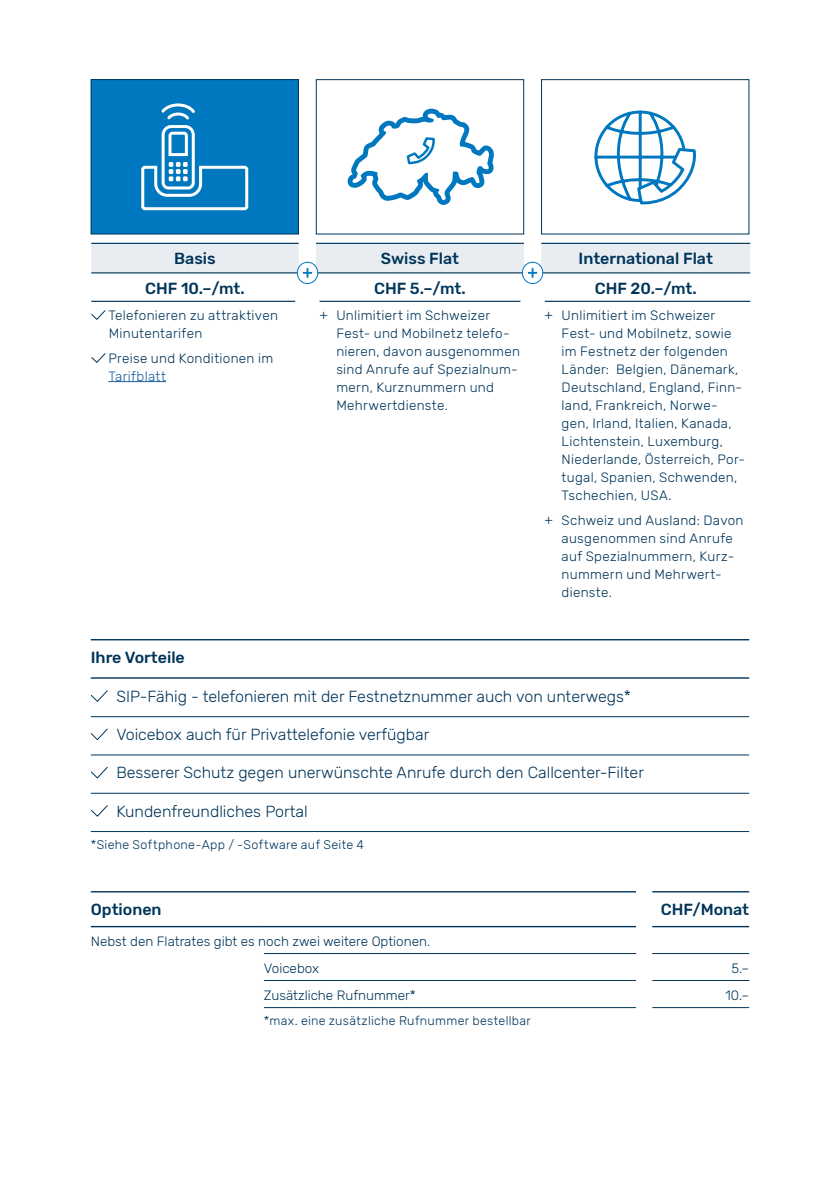
<style>
.page{position:relative;width:840px;height:1191px;background:#fff}
.page>*{position:absolute;margin:0;border:0;box-sizing:border-box;transform-origin:0 0}
.t1{font:300 16px "Rubik";color:#00355a}
.t2{font:500 16px "Rubik";color:#00355a}
.t3{font:300 13.6px/18px "Rubik";letter-spacing:.02em;color:#00355a}
.t4{font:300 13.6px/27px "Rubik";color:#00355a}
.t5{font:300 13.6px "Rubik";letter-spacing:.02em;color:#175d9e}
.t6{font:300 12.4px "Rubik";letter-spacing:.025em;color:#00355a}
</style>
<div class="page">
<hr style="left:91px;top:301px;width:204px;height:1px;background:#00355a">
<hr style="left:319px;top:301px;width:201px;height:1px;background:#00355a">
<hr style="left:544px;top:301px;width:205px;height:1px;background:#00355a">
<hr style="left:108px;top:381px;width:58px;height:1px;background:#175d9e">
<svg style="left:91px;top:310px;width:15px;height:10px"></svg>
<svg style="left:91px;top:353px;width:15px;height:10px"></svg>
<div style="left:91px;top:80px;width:207px;height:154px;background:#0078c0"></div>
<svg style="left:141px;top:103px;width:107px;height:107px"></svg>
<div style="left:91px;top:79px;width:207px;height:155px;border:1px solid #00355a"></div>
<svg style="left:347px;top:109px;width:146px;height:96px"></svg>
<div style="left:316px;top:79px;width:207px;height:155px;border:1px solid #00355a"></div>
<svg style="left:594px;top:111px;width:101px;height:93px"></svg>
<div style="left:541px;top:79px;width:207px;height:155px;border:1px solid #00355a"></div>
<hr style="left:91px;top:716px;width:657px;height:1px;background:#00355a">
<hr style="left:91px;top:754px;width:657px;height:1px;background:#00355a">
<hr style="left:91px;top:793px;width:657px;height:1px;background:#00355a">
<hr style="left:91px;top:831px;width:657px;height:1px;background:#00355a">
<hr style="left:91px;top:639px;width:657px;height:1px;background:#00355a">
<hr style="left:91px;top:677px;width:657px;height:1px;background:#00355a">
<svg style="left:90px;top:690px;width:18px;height:12px"></svg>
<svg style="left:90px;top:728px;width:18px;height:12px"></svg>
<svg style="left:91px;top:766px;width:17px;height:13px"></svg>
<svg style="left:90px;top:805px;width:18px;height:12px"></svg>
<div style="left:297px;top:262px;width:21px;height:22px;border:1px solid #0078c0;border-radius:50%"></div>
<hr style="left:651px;top:891px;width:97px;height:1px;background:#00355a">
<hr style="left:91px;top:891px;width:173px;height:1px;background:#00355a">
<hr style="left:264px;top:891px;width:371px;height:1px;background:#00355a">
<hr style="left:264px;top:980px;width:371px;height:1px;background:#00355a">
<hr style="left:651px;top:980px;width:97px;height:1px;background:#00355a">
<hr style="left:264px;top:1007px;width:371px;height:1px;background:#00355a">
<hr style="left:651px;top:1007px;width:97px;height:1px;background:#00355a">
<hr style="left:91px;top:926px;width:173px;height:1px;background:#00355a">
<hr style="left:264px;top:926px;width:371px;height:1px;background:#00355a">
<hr style="left:651px;top:926px;width:97px;height:1px;background:#00355a">
<hr style="left:264px;top:953px;width:371px;height:1px;background:#00355a">
<hr style="left:651px;top:953px;width:97px;height:1px;background:#00355a">
<div style="left:521px;top:262px;width:22px;height:22px;border:1px solid #0078c0;border-radius:50%"></div>
<svg style="left:91px;top:243px;width:658px;height:35px"></svg>
<p class="t2" style="left:174px;top:249px;width:43px">Basis</p>
<p class="t2" style="left:380px;top:249px;width:80px">Swiss Flat</p>
<p class="t2" style="left:578px;top:249px;width:136px">International Flat</p>
<p class="t2" style="left:145px;top:279px;width:101px">CHF 10.–/mt.</p>
<p class="t2" style="left:374px;top:279px;width:93px">CHF 5.–/mt.</p>
<p class="t2" style="left:594px;top:279px;width:103px">CHF 20.–/mt.</p>
<p class="t3" style="left:108px;top:306px;width:171px">Telefonieren zu attraktiven<br>Minutentarifen</p>
<p class="t3" style="left:108px;top:349px;width:166px">Preise und Konditionen im</p>
<p class="t5" style="left:108px;top:368px;width:59px">Tarifblatt</p>
<p class="t3" style="left:336px;top:306px;width:185px;text-indent:-17px">+ Unlimitiert im Schweizer<br>Fest- und Mobilnetz telefo&shy;nieren, davon ausgenommen sind Anrufe auf Spezialnum&shy;mern, Kurznummern und<br>Mehrwertdienste.</p>
<p class="t3" style="left:561px;top:306px;width:185px;text-indent:-17px">+ Unlimitiert im Schweizer<br>Fest- und Mobilnetz, sowie im Festnetz der folgenden<br>Länder: Belgien, Dänemark,<br>Deutschland, England, Finn&shy;land, Frankreich, Norwe&shy;gen, Irland, Italien, Kanada,<br>Lichtenstein, Luxemburg,<br>Niederlande, Österreich, Por&shy;tugal, Spanien, Schwenden,<br>Tschechien, USA.</p>
<p class="t3" style="left:561px;top:511px;width:183px;text-indent:-17px">+ Schweiz und Ausland: Davon ausgenommen sind Anrufe auf Spezialnummern, Kurz&shy;nummern und Mehrwert&shy;dienste.</p>
<p class="t2" style="left:91px;top:648px;width:95px">Ihre Vorteile</p>
<p class="t1" style="left:116px;top:687px;width:515px">SIP-Fähig - telefonieren mit der Festnetznummer auch von unterwegs*</p>
<p class="t1" style="left:116px;top:725px;width:314px">Voicebox auch für Privattelefonie verfügbar</p>
<p class="t1" style="left:116px;top:764px;width:528px">Besserer Schutz gegen unerwünschte Anrufe durch den Callcenter-Filter</p>
<p class="t1" style="left:116px;top:802px;width:193px">Kundenfreundliches Portal</p>
<p class="t6" style="left:91px;top:838px;width:274px">*Siehe Softphone-App / -Software auf Seite 4</p>
<p class="t2" style="left:91px;top:900px;width:72px">Optionen</p>
<p class="t2" style="left:660px;top:900px;width:90px">CHF/Monat</p>
<p class="t4" style="left:264px;top:928px;width:168px;text-indent:-173px">Nebst den Flatrates gibt es noch zwei weitere Optionen.<br>Voicebox</p>
<p class="t3" style="left:731px;top:960px;width:19px">5.–</p>
<p class="t4" style="left:264px;top:982px;width:153px">Zusätzliche Rufnummer*</p>
<p class="t3" style="left:725px;top:986px;width:25px">10.–</p>
<p class="t6" style="left:264px;top:1014px;width:268px">*max. eine zusätzliche Rufnummer bestellbar</p>
</div>
